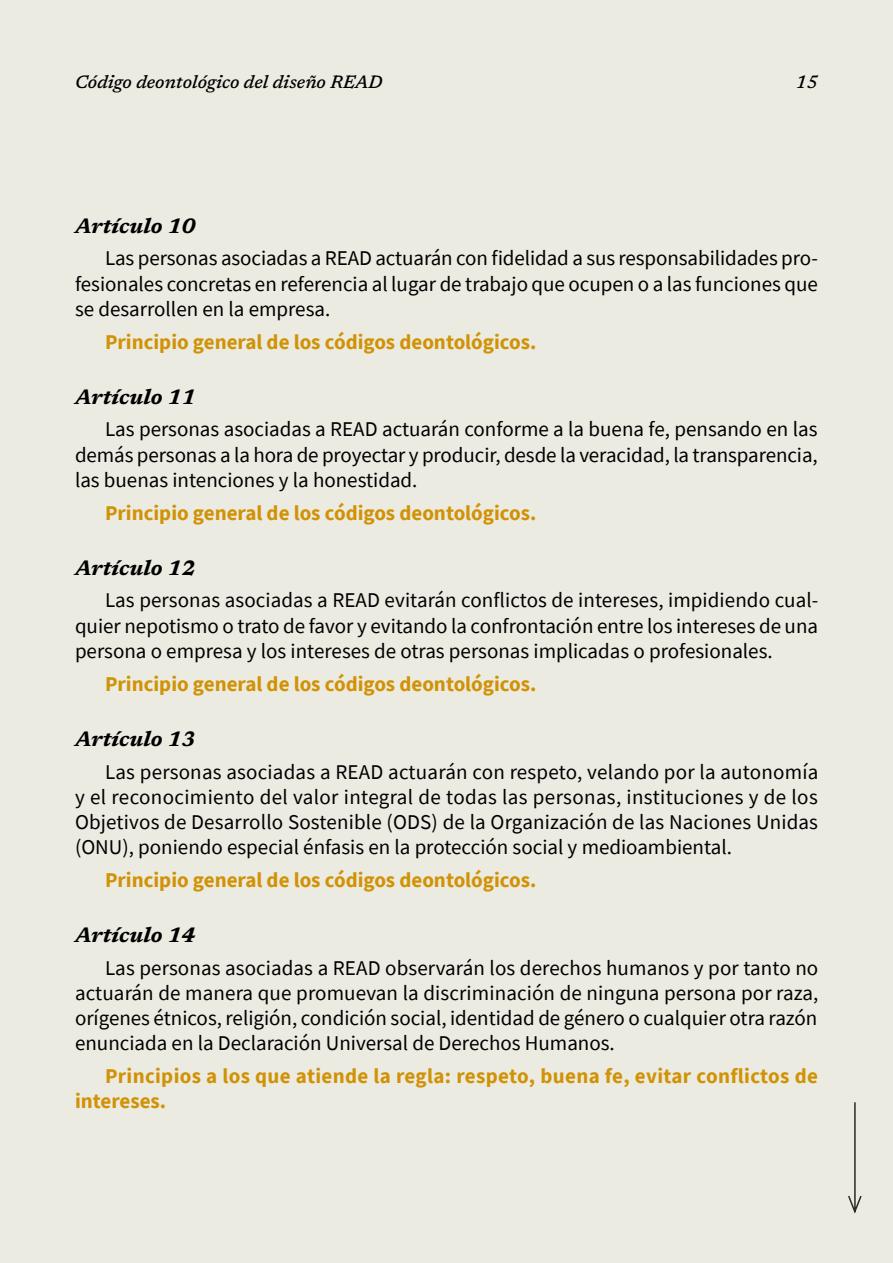
<style>
.page{position:relative;width:893px;height:1263px;background:#ebebe1}
.page>*{position:absolute;margin:0;border:0;box-sizing:border-box;transform-origin:0 0}
.t1{font:21px/25.2px "Source Sans Pro";color:#000;text-align:justify}
.t2{font:700 21px/25.2px "Source Sans Pro";color:#d19206}
.t3{font:italic 700 21px "Newsreader 12 pt";color:#000}
.t4{font:italic 500 18px "Newsreader 12 pt";color:#000}
</style>
<div class="page">
<svg style="left:848px;top:1102px;width:14px;height:112px"></svg>
<p class="t4" style="left:75px;top:69px;width:309px">Código deontológico del diseño READ</p>
<p class="t4" style="left:796px;top:69px;width:24px">15</p>
<p class="t3" style="left:75px;top:211px;width:122px">Artículo 10</p>
<p class="t1" style="left:75px;top:246px;width:744px;text-indent:30px">Las personas asociadas a READ actuarán con fidelidad a sus responsabilidades pro&shy;fesionales concretas en referencia al lugar de trabajo que ocupen o a las funciones que se desarrollen en la empresa.</p>
<p class="t2" style="left:105px;top:329px;width:433px">Principio general de los códigos deontológicos.</p>
<p class="t3" style="left:75px;top:382px;width:122px">Artículo 11</p>
<p class="t1" style="left:75px;top:417px;width:744px;text-indent:30px">Las personas asociadas a READ actuarán conforme a la buena fe, pensando en las demás personas a la hora de proyectar y producir, desde la veracidad, la transparencia, las buenas intenciones y la honestidad.</p>
<p class="t2" style="left:105px;top:500px;width:433px">Principio general de los códigos deontológicos.</p>
<p class="t3" style="left:75px;top:553px;width:122px">Artículo 12</p>
<p class="t1" style="left:75px;top:588px;width:745px;text-indent:30px">Las personas asociadas a READ evitarán conflictos de intereses, impidiendo cual&shy;quier nepotismo o trato de favor y evitando la confrontación entre los intereses de una persona o empresa y los intereses de otras personas implicadas o profesionales.</p>
<p class="t2" style="left:105px;top:671px;width:433px">Principio general de los códigos deontológicos.</p>
<p class="t3" style="left:75px;top:724px;width:122px">Artículo 13</p>
<p class="t1" style="left:75px;top:759px;width:745px;text-indent:30px">Las personas asociadas a READ actuarán con respeto, velando por la autonomía y el reconocimiento del valor integral de todas las personas, instituciones y de los Objetivos de Desarrollo Sostenible (ODS) de la Organización de las Naciones Unidas (ONU), poniendo especial énfasis en la protección social y medioambiental.</p>
<p class="t2" style="left:105px;top:867px;width:433px">Principio general de los códigos deontológicos.</p>
<p class="t3" style="left:75px;top:920px;width:122px">Artículo 14</p>
<p class="t1" style="left:75px;top:955px;width:745px;text-indent:30px">Las personas asociadas a READ observarán los derechos humanos y por tanto no actuarán de manera que promuevan la discriminación de ninguna persona por raza, orígenes étnicos, religión, condición social, identidad de género o cualquier otra razón enunciada en la Declaración Universal de Derechos Humanos.</p>
<p class="t2" style="left:75px;top:1063px;width:744px;text-indent:30px">Principios a los que atiende la regla: respeto, buena fe, evitar conflictos de intereses.</p>
</div>
